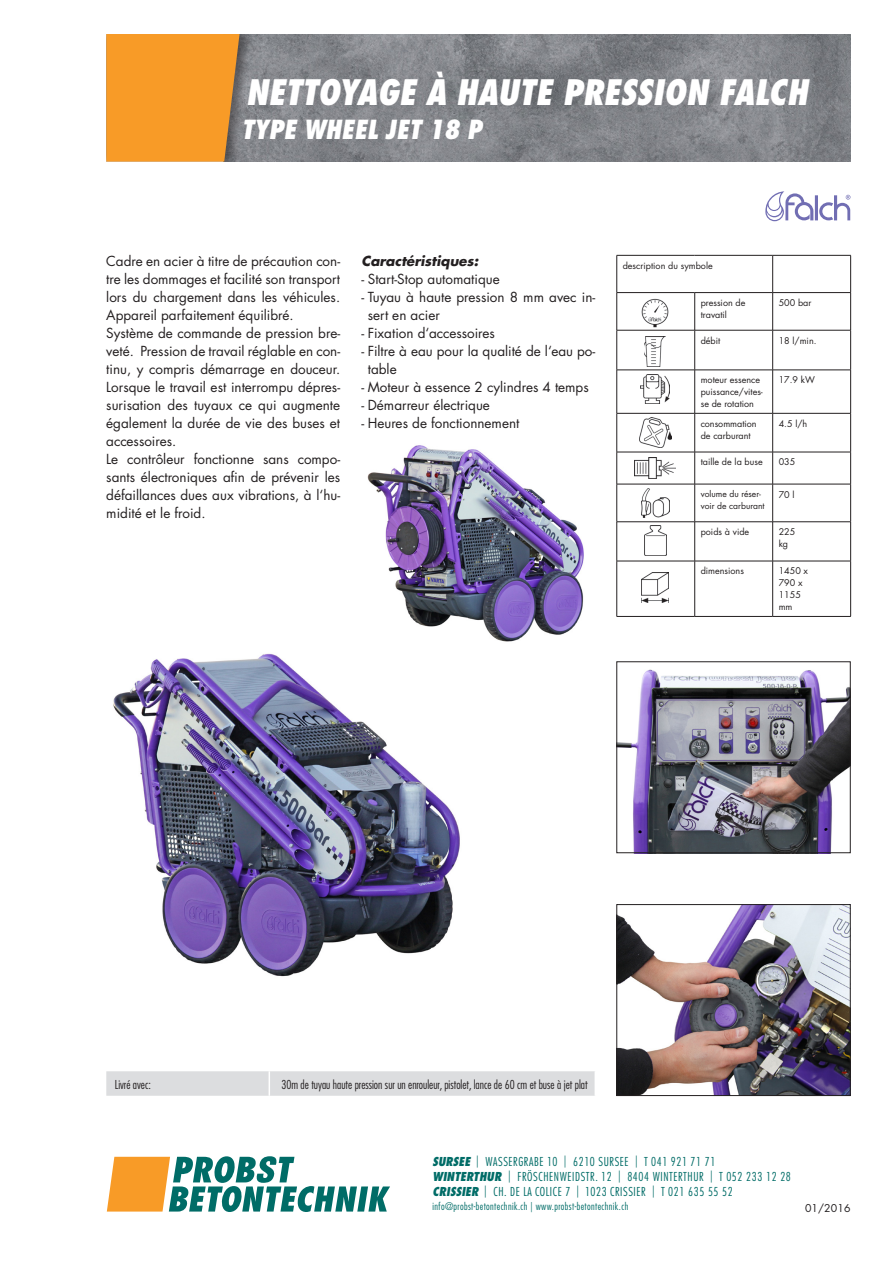
<style>
.page{position:relative;width:893px;height:1263px;background:#fff}
.page>*{position:absolute;margin:0;border:0;box-sizing:border-box;transform-origin:0 0}
._01_Headline{font:italic 800 condensed 34.2px "Futura LT Pro";color:#fff}
._02_Subline{font:italic 800 condensed 25.65px "Futura LT Pro";color:#fff}
.t1{font:13.5px/18px "Futura LT Pro";color:#231f20;text-align:justify}
.t2{font:italic 700 13.5px "Futura LT Pro";color:#231f20}
.t3{font:300 condensed 12px/15px "Futura LT Pro";letter-spacing:.05em;color:#006c67}
._06_Tabelle_8_10pt{font:300 condensed 12px "Futura LT Pro";color:#231f20}
.t4{font:10.5px "Futura LT Pro";letter-spacing:.01em;color:#231f20}
.t5{font:300 condensed 10.2px "Futura LT Pro";letter-spacing:.04em;color:#006c67}
.t6{font:9px/12px "Futura LT Pro";color:#231f20}
.t7{font:8.55px/12px "Futura LT Pro";color:#231f20}
.s1{font-weight:800;font-style:italic}
</style>
<div class="page">
<img style="left:254px;top:34px;width:596px;height:128px">
<div style="left:106px;top:34px;width:148px;height:128px;background:#231f20;opacity:.5"></div>
<svg style="left:106px;top:34px;width:134px;height:128px;background:#ef982b"></svg>
<svg style="left:107px;top:1156px;width:283px;height:56px"></svg>
<img style="left:619px;top:906px;width:229px;height:188px">
<img style="left:619px;top:669px;width:229px;height:182px">
<hr style="left:617px;top:255px;width:78px;height:1px;background:#231f20">
<hr style="left:616px;top:255px;width:1px;height:37px;background:#231f20">
<hr style="left:695px;top:255px;width:78px;height:1px;background:#231f20">
<hr style="left:617px;top:292px;width:78px;height:1px;background:#231f20">
<hr style="left:616px;top:293px;width:1px;height:37px;background:#231f20">
<hr style="left:617px;top:330px;width:78px;height:1px;background:#231f20">
<hr style="left:616px;top:330px;width:1px;height:40px;background:#231f20">
<hr style="left:617px;top:370px;width:78px;height:1px;background:#231f20">
<hr style="left:616px;top:370px;width:1px;height:43px;background:#231f20">
<hr style="left:617px;top:413px;width:78px;height:1px;background:#231f20">
<hr style="left:616px;top:413px;width:1px;height:39px;background:#231f20">
<hr style="left:617px;top:452px;width:78px;height:1px;background:#231f20">
<hr style="left:616px;top:452px;width:1px;height:32px;background:#231f20">
<hr style="left:617px;top:484px;width:78px;height:1px;background:#231f20">
<hr style="left:616px;top:484px;width:1px;height:38px;background:#231f20">
<hr style="left:617px;top:521px;width:78px;height:1px;background:#231f20">
<hr style="left:616px;top:522px;width:1px;height:39px;background:#231f20">
<hr style="left:617px;top:561px;width:78px;height:1px;background:#231f20">
<hr style="left:616px;top:561px;width:1px;height:55px;background:#231f20">
<hr style="left:617px;top:616px;width:78px;height:1px;background:#231f20">
<hr style="left:695px;top:292px;width:78px;height:1px;background:#231f20">
<hr style="left:694px;top:293px;width:1px;height:37px;background:#231f20">
<hr style="left:695px;top:330px;width:78px;height:1px;background:#231f20">
<hr style="left:694px;top:330px;width:1px;height:40px;background:#231f20">
<hr style="left:695px;top:370px;width:78px;height:1px;background:#231f20">
<hr style="left:694px;top:370px;width:1px;height:43px;background:#231f20">
<hr style="left:695px;top:413px;width:78px;height:1px;background:#231f20">
<hr style="left:694px;top:413px;width:1px;height:39px;background:#231f20">
<hr style="left:695px;top:452px;width:78px;height:1px;background:#231f20">
<hr style="left:694px;top:452px;width:1px;height:32px;background:#231f20">
<hr style="left:695px;top:484px;width:78px;height:1px;background:#231f20">
<hr style="left:694px;top:484px;width:1px;height:38px;background:#231f20">
<hr style="left:695px;top:521px;width:78px;height:1px;background:#231f20">
<hr style="left:694px;top:522px;width:1px;height:39px;background:#231f20">
<hr style="left:695px;top:561px;width:78px;height:1px;background:#231f20">
<hr style="left:694px;top:561px;width:1px;height:55px;background:#231f20">
<hr style="left:695px;top:616px;width:78px;height:1px;background:#231f20">
<hr style="left:773px;top:255px;width:78px;height:1px;background:#231f20">
<hr style="left:772px;top:255px;width:1px;height:37px;background:#231f20">
<hr style="left:850px;top:255px;width:1px;height:37px;background:#231f20">
<hr style="left:773px;top:292px;width:78px;height:1px;background:#231f20">
<hr style="left:772px;top:293px;width:1px;height:37px;background:#231f20">
<hr style="left:850px;top:293px;width:1px;height:37px;background:#231f20">
<hr style="left:773px;top:330px;width:78px;height:1px;background:#231f20">
<hr style="left:772px;top:330px;width:1px;height:40px;background:#231f20">
<hr style="left:850px;top:330px;width:1px;height:40px;background:#231f20">
<hr style="left:773px;top:370px;width:78px;height:1px;background:#231f20">
<hr style="left:772px;top:370px;width:1px;height:43px;background:#231f20">
<hr style="left:850px;top:370px;width:1px;height:43px;background:#231f20">
<hr style="left:773px;top:413px;width:78px;height:1px;background:#231f20">
<hr style="left:772px;top:413px;width:1px;height:39px;background:#231f20">
<hr style="left:850px;top:413px;width:1px;height:39px;background:#231f20">
<hr style="left:773px;top:452px;width:78px;height:1px;background:#231f20">
<hr style="left:772px;top:452px;width:1px;height:32px;background:#231f20">
<hr style="left:850px;top:452px;width:1px;height:32px;background:#231f20">
<hr style="left:773px;top:484px;width:78px;height:1px;background:#231f20">
<hr style="left:772px;top:484px;width:1px;height:38px;background:#231f20">
<hr style="left:850px;top:484px;width:1px;height:38px;background:#231f20">
<hr style="left:773px;top:521px;width:78px;height:1px;background:#231f20">
<hr style="left:772px;top:522px;width:1px;height:39px;background:#231f20">
<hr style="left:850px;top:522px;width:1px;height:39px;background:#231f20">
<hr style="left:773px;top:561px;width:78px;height:1px;background:#231f20">
<hr style="left:772px;top:561px;width:1px;height:55px;background:#231f20">
<hr style="left:850px;top:561px;width:1px;height:55px;background:#231f20">
<hr style="left:773px;top:616px;width:78px;height:1px;background:#231f20">
<img style="left:641px;top:298px;width:28px;height:30px">
<img style="left:644px;top:336px;width:22px;height:30px">
<img style="left:641px;top:374px;width:29px;height:30px">
<img style="left:639px;top:418px;width:33px;height:30px">
<img style="left:635px;top:457px;width:41px;height:21px">
<img style="left:642px;top:488px;width:28px;height:30px">
<img style="left:644px;top:526px;width:22px;height:29px">
<img style="left:641px;top:573px;width:28px;height:29px">
<hr style="left:815px;top:195px;width:3px;height:25px;background:#716eb3">
<svg style="left:819px;top:195px;width:31px;height:25px"></svg>
<svg style="left:765px;top:191px;width:48px;height:30px"></svg>
<div style="left:617px;top:904px;width:233px;height:192px;border:1px solid #231f20"></div>
<div style="left:106px;top:1071px;width:489px;height:25px;background:#dcdddf"></div>
<div style="left:617px;top:661px;width:233px;height:192px;border:1px solid #231f20"></div>
<img style="left:113px;top:653px;width:347px;height:324px">
<img style="left:367px;top:445px;width:217px;height:197px">
<p class="_01_Headline" style="left:246px;top:70px;width:564px">NETTOYAGE À HAUTE PRESSION FALCH</p>
<p class="_02_Subline" style="left:241px;top:113px;width:242px">TYPE WHEEL JET 18 P</p>
<p class="t1" style="left:106px;top:252px;width:235px">Cadre en acier à titre de précaution con&shy;tre les dommages et facilité son transport lors du chargement dans les véhicules.<br>Appareil parfaitement équilibré.</p>
<p class="t1" style="left:106px;top:324px;width:235px">Système de commande de pression bre&shy;veté. Pression de travail réglable en con&shy;tinu, y compris démarrage en douceur.<br>Lorsque le travail est interrompu dépres&shy;surisation des tuyaux ce qui augmente également la durée de vie des buses et accessoires.</p>
<p class="t1" style="left:106px;top:450px;width:235px">Le contrôleur fonctionne sans compo&shy;sants électroniques afin de prévenir les défaillances dues aux vibrations, à l‘hu&shy;midité et le froid.</p>
<p class="t2" style="left:361px;top:251px;width:118px">Caractéristiques:</p>
<p class="t1" style="left:361px;top:270px;width:140px">- Start-Stop automatique</p>
<p class="t1" style="left:368px;top:288px;width:229px;text-indent:-6px">- Tuyau à haute pression 8 mm avec in&shy;sert en acier</p>
<p class="t1" style="left:361px;top:324px;width:135px">- Fixation d‘accessoires</p>
<p class="t1" style="left:368px;top:342px;width:229px;text-indent:-6px">- Filtre à eau pour la qualité de l‘eau po&shy;table</p>
<p class="t1" style="left:361px;top:378px;width:229px">- Moteur à essence 2 cylindres 4 temps</p>
<p class="t1" style="left:361px;top:396px;width:130px">- Démarreur électrique</p>
<p class="t1" style="left:361px;top:414px;width:159px">- Heures de fonctionnement</p>
<p class="t6" style="left:623px;top:259px;width:91px">description du symbole</p>
<p class="t6" style="left:701px;top:297px;width:46px">pression de travatil</p>
<p class="t6" style="left:779px;top:297px;width:34px">500 bar</p>
<p class="t6" style="left:701px;top:334px;width:21px">débit</p>
<p class="t6" style="left:779px;top:334px;width:39px">18 l/min.</p>
<p class="t6" style="left:701px;top:374px;width:64px">moteur essence puissance/vites&shy;se de rotation</p>
<p class="t6" style="left:779px;top:374px;width:38px">17.9 kW</p>
<p class="t6" style="left:701px;top:417px;width:57px">consommation de carburant</p>
<p class="t6" style="left:779px;top:417px;width:30px">4.5 l/h</p>
<p class="t6" style="left:701px;top:456px;width:63px">taille de la buse</p>
<p class="t6" style="left:779px;top:456px;width:18px">035</p>
<p class="t7" style="left:701px;top:488px;width:65px">volume du réser&shy;voir de carburant</p>
<p class="t6" style="left:779px;top:488px;width:17px">70 l</p>
<p class="t6" style="left:701px;top:526px;width:50px">poids à vide</p>
<p class="t6" style="left:779px;top:526px;width:18px">225</p>
<p class="t6" style="left:779px;top:538px;width:11px">kg</p>
<p class="t6" style="left:701px;top:565px;width:45px">dimensions</p>
<p class="t6" style="left:779px;top:565px;width:31px">1450 x</p>
<p class="t6" style="left:779px;top:577px;width:25px">790 x</p>
<p class="t6" style="left:779px;top:589px;width:24px">1155</p>
<p class="t6" style="left:779px;top:601px;width:15px">mm</p>
<p class="_06_Tabelle_8_10pt" style="left:115px;top:1076px;width:38px">Livré avec:</p>
<p class="_06_Tabelle_8_10pt" style="left:281px;top:1076px;width:308px">30m de tuyau haute pression sur un enrouleur, pistolet, lance de 60 cm et buse à jet plat</p>
<p class="t3" style="left:432px;top:1154px;width:360px"><span class="s1">SURSEE</span> | WASSERGRABE 10 | 6210 SURSEE | T 041 921 71 71<br><span class="s1">WINTERTHUR</span> | FRÖSCHENWEIDSTR. 12 | 8404 WINTERTHUR | T 052 233 12 28<br><span class="s1">CRISSIER</span> | CH. DE LA COLICE 7 | 1023 CRISSIER | T 021 635 55 52</p>
<p class="t5" style="left:432px;top:1200px;width:197px">info@probst-betontechnik.ch | www.probst-betontechnik.ch</p>
<p class="t4" style="left:805px;top:1201px;width:47px">01/2016</p>
</div>
